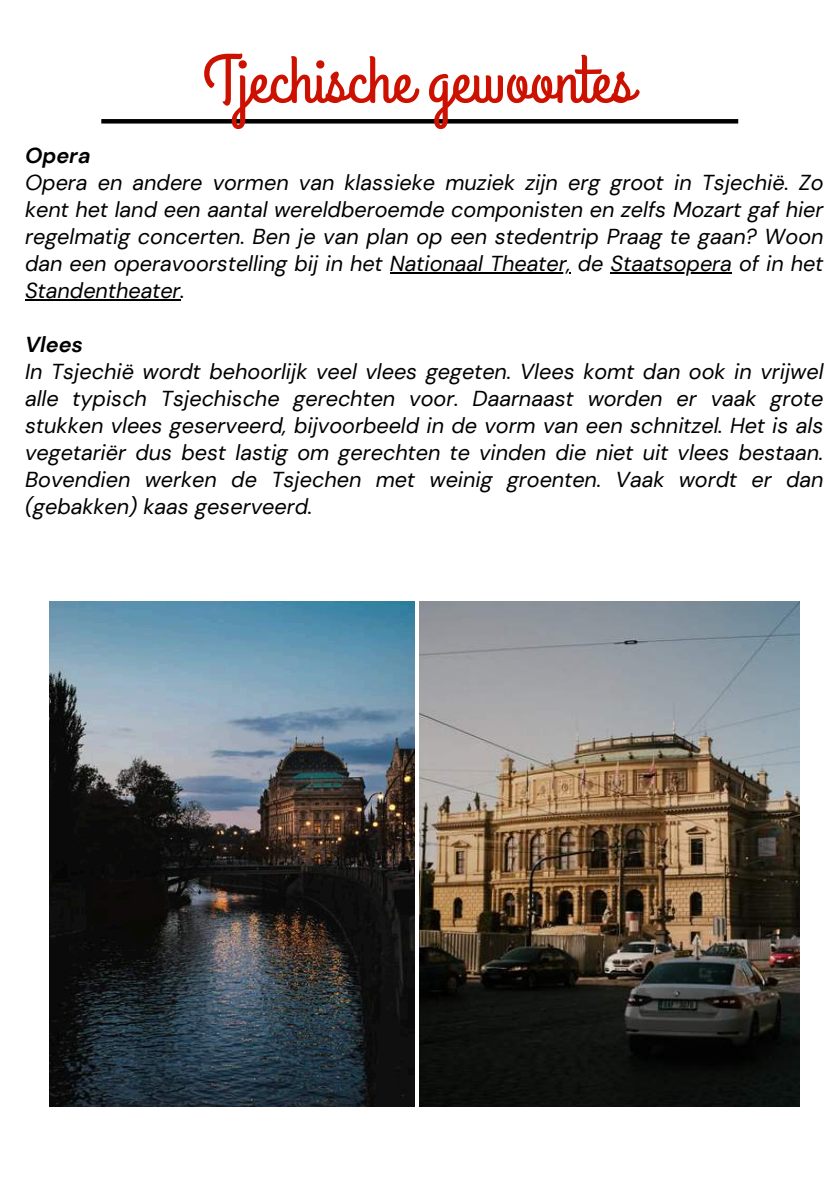
<style>
.page{position:relative;width:839px;height:1191px;background:#fff}
.page>*{position:absolute;margin:0;border:0;box-sizing:border-box;transform-origin:0 0}
.t1{font:67.8px "Grand Hotel";color:#c10}
.t2{font:italic 21.6px/27px "DM Sans";color:#000;text-align:justify}
.t3{font:italic 700 21.6px "DM Sans";color:#000}
</style>
<div class="page">
<div style="left:101px;top:119px;width:637px;height:5px;background:#000"></div>
<img style="left:50px;top:601px;width:364px;height:506px">
<img style="left:419px;top:601px;width:380px;height:506px">
<hr style="left:390px;top:272px;width:180px;height:2px;background:#000">
<hr style="left:610px;top:272px;width:122px;height:2px;background:#000">
<hr style="left:25px;top:299px;width:156px;height:2px;background:#000">
<h1 class="t1" style="left:203px;top:37px;width:432px">Tjechische gewoontes</h1>
<p class="t3" style="left:25px;top:142px;width:67px">Opera</p>
<p class="t2" style="left:25px;top:169px;width:799px">Opera en andere vormen van klassieke muziek zijn erg groot in Tsjechië. Zo kent het land een aantal wereldberoemde componisten en zelfs Mozart gaf hier regelmatig concerten. Ben je van plan op een stedentrip Praag te gaan? Woon dan een operavoorstelling bij in het Nationaal Theater, de Staatsopera of in het Standentheater.</p>
<p class="t3" style="left:25px;top:331px;width:60px">Vlees</p>
<p class="t2" style="left:25px;top:358px;width:799px">In Tsjechië wordt behoorlijk veel vlees gegeten. Vlees komt dan ook in vrijwel alle typisch Tsjechische gerechten voor. Daarnaast worden er vaak grote stukken vlees geserveerd, bijvoorbeeld in de vorm van een schnitzel. Het is als vegetariër dus best lastig om gerechten te vinden die niet uit vlees bestaan.<br>Bovendien werken de Tsjechen met weinig groenten. Vaak wordt er dan (gebakken) kaas geserveerd.</p>
</div>
